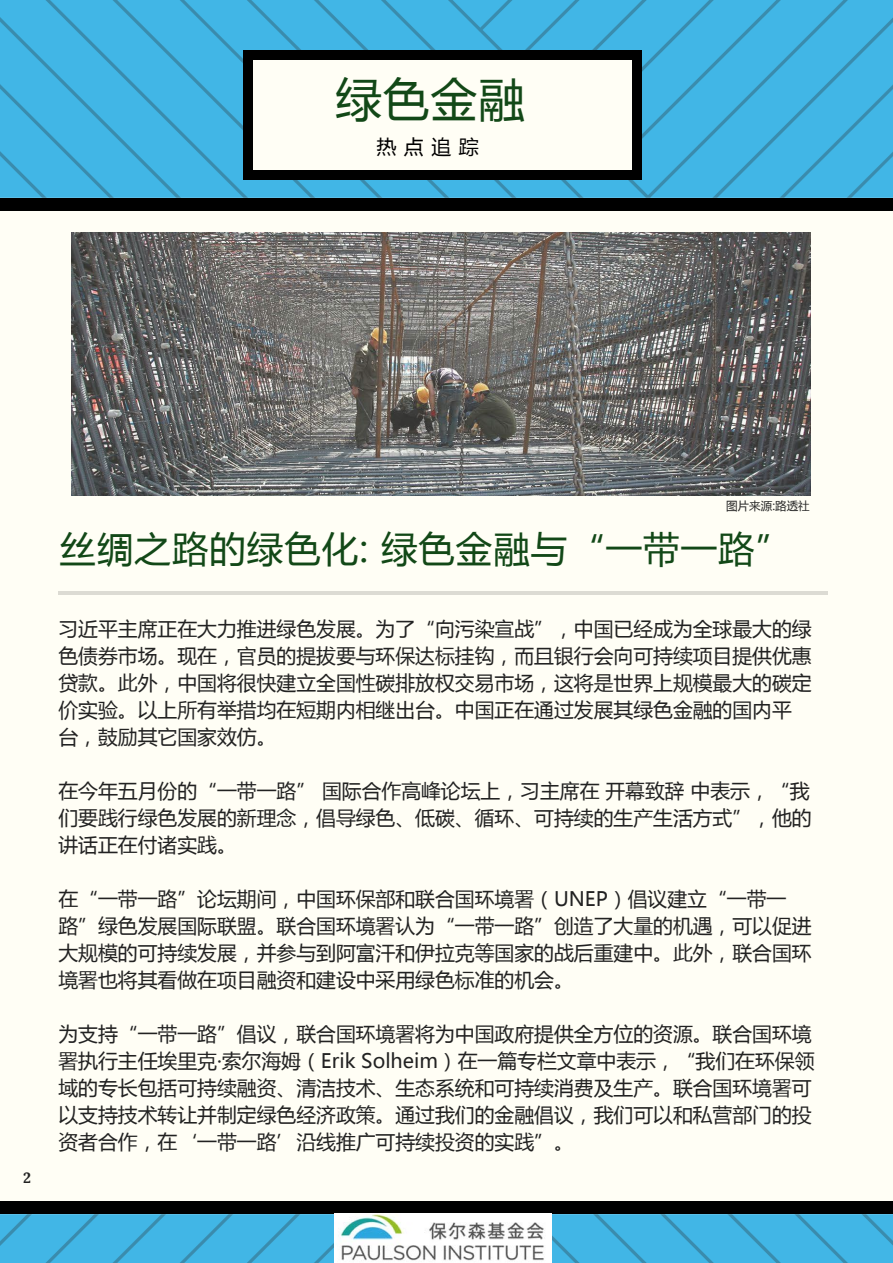
<style>
.page{position:relative;width:893px;height:1263px;background:#fff}
.page>*{position:absolute;margin:0;border:0;box-sizing:border-box;transform-origin:0 0}
.t1{font:46.35px "Microsoft Ya Hei";color:#124817}
.t2{font:36.3px "Microsoft Ya Hei";letter-spacing:.03em;color:#124817}
.t3{font:19.8px/27px "Microsoft Ya Hei";color:#222}
.t4{font:19.8px "Microsoft Ya Hei";color:#000}
.t5{font:700 14.85px "Lora";color:#222}
.t6{font:11.55px "Microsoft Ya Hei";color:#222}
</style>
<div class="page">
<img style="left:0;top:0;width:892px;height:1262px">
<div style="left:0;top:198px;width:892px;height:1016px;background:#fffef5"></div>
<div style="left:0;top:1201px;width:892px;height:12px;background:#000"></div>
<div style="left:0;top:199px;width:892px;height:12px;background:#000"></div>
<div style="left:245px;top:57px;width:395px;height:116px;background:#fffef5"></div>
<div style="left:632px;top:170px;width:9px;height:9px;background:#000"></div>
<div style="left:243px;top:59px;width:10px;height:112px;background:#000"></div>
<div style="left:243px;top:170px;width:10px;height:9px;background:#000"></div>
<div style="left:632px;top:59px;width:9px;height:112px;background:#000"></div>
<div style="left:252px;top:170px;width:380px;height:9px;background:#000"></div>
<div style="left:632px;top:50px;width:9px;height:10px;background:#000"></div>
<div style="left:243px;top:50px;width:10px;height:10px;background:#000"></div>
<div style="left:252px;top:50px;width:380px;height:10px;background:#000"></div>
<svg style="left:72px;top:233px;width:738px;height:263px"></svg>
<hr style="left:58px;top:591px;width:770px;height:4px;background:#dcdbd3">
<img style="left:334px;top:1213px;width:217px;height:49px">
<h1 class="t1" style="left:335px;top:68px;width:191px">绿色金融</h1>
<p class="t4" style="left:376px;top:133px;width:103px">热点追踪</p>
<p class="t5" style="left:23px;top:1168px;width:9px">2</p>
<p class="t6" style="left:726px;top:498px;width:85px">图片来源:路透社</p>
<h2 class="t2" style="left:60px;top:524px;width:734px">丝绸之路的绿色化: 绿色金融与“一带一路”</h2>
<p class="t3" style="left:58px;top:615px;width:754px">习近平主席正在大力推进绿色发展。为了“向污染宣战”，中国已经成为全球最大的绿色债券市场。现在，官员的提拔要与环保达标挂钩，而且银行会向可持续项目提供优惠贷款。此外，中国将很快建立全国性碳排放权交易市场，这将是世界上规模最大的碳定价实验。以上所有举措均在短期内相继出台。中国正在通过发展其绿色金融的国内平台，鼓励其它国家效仿。</p>
<p class="t3" style="left:58px;top:777px;width:754px;text-align:justify">在今年五月份的“一带一路” 国际合作高峰论坛上，习主席在 开幕致辞 中表示，“我们要践行绿色发展的新理念，倡导绿色、低碳、循环、可持续的生产生活方式”，他的讲话正在付诸实践。</p>
<p class="t3" style="left:58px;top:885px;width:754px">在“一带一路”论坛期间，中国环保部和联合国环境署（UNEP）倡议建立“一带一路”绿色发展国际联盟。联合国环境署认为“一带一路”创造了大量的机遇，可以促进大规模的可持续发展，并参与到阿富汗和伊拉克等国家的战后重建中。此外，联合国环境署也将其看做在项目融资和建设中采用绿色标准的机会。</p>
<p class="t3" style="left:58px;top:1020px;width:757px">为支持“一带一路”倡议，联合国环境署将为中国政府提供全方位的资源。联合国环境署执行主任埃里克·索尔海姆（Erik Solheim）在一篇专栏文章中表示，“我们在环保领域的专长包括可持续融资、清洁技术、生态系统和可持续消费及生产。联合国环境署可以支持技术转让并制定绿色经济政策。通过我们的金融倡议，我们可以和私营部门的投资者合作，在‘一带一路’沿线推广可持续投资的实践”。</p>
</div>
